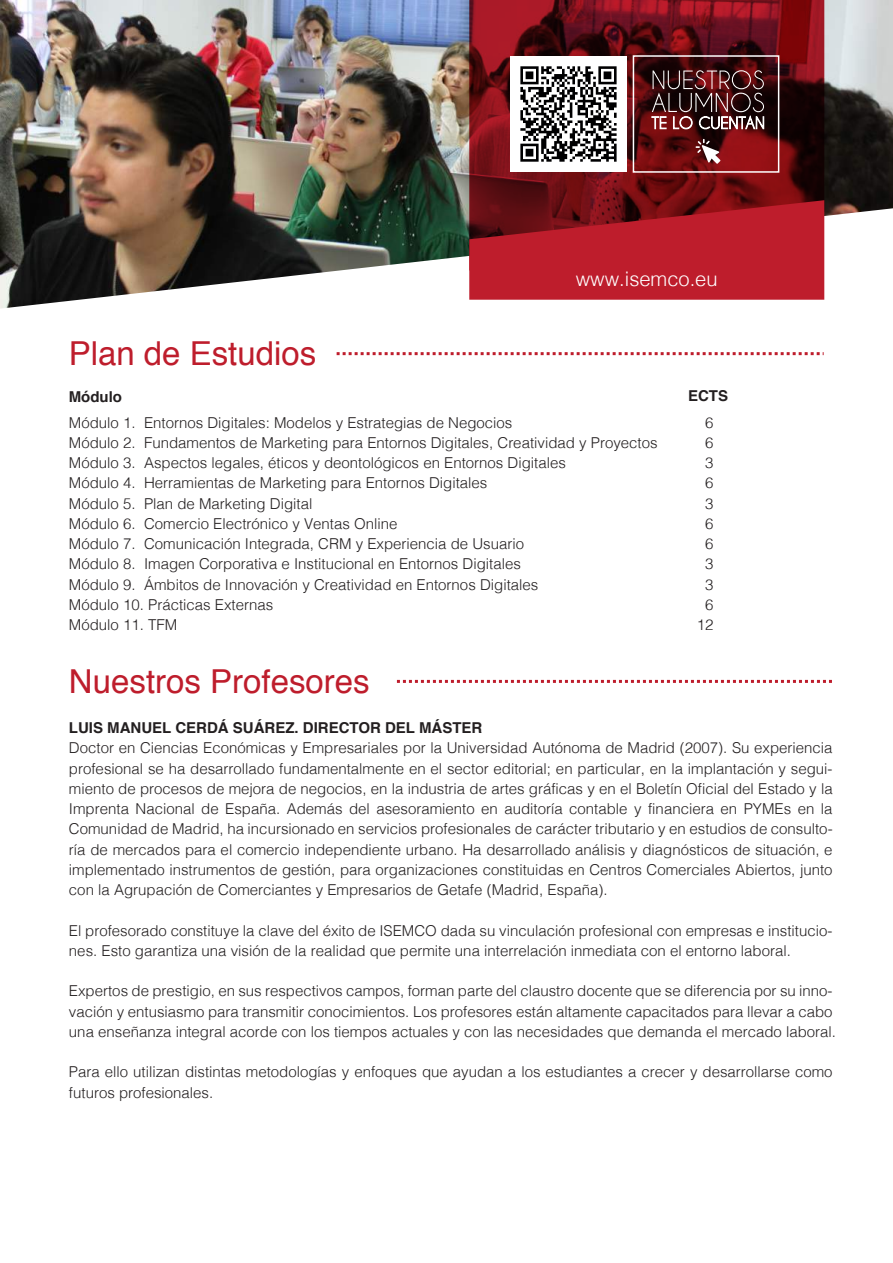
<style>
.page{position:relative;width:893px;height:1263px;background:#fff}
.page>*{position:absolute;margin:0;border:0;box-sizing:border-box;transform-origin:0 0}
.t1{font:33px "Helvetica";color:#be1d2c}
.t2{font:300 20.1px "Helvetica";color:#fff}
.t3{font:300 15px/20.2px "Helvetica";color:#231f20}
.t4{font:700 15px "Helvetica";color:#231f20}
</style>
<div class="page">
<img style="left:0;top:0;width:893px;height:309px">
<svg style="left:469px;top:0;width:355px;height:200px"></svg>
<svg style="left:469px;top:200px;width:355px;height:100px"></svg>
<svg style="left:397px;top:680px;width:435px;height:3px"></svg>
<svg style="left:337px;top:352px;width:487px;height:3px"></svg>
<div style="left:633px;top:55px;width:146px;height:118px;border:2px solid #fff"></div>
<svg style="left:651px;top:70px;width:113px;height:60px"></svg>
<svg style="left:696px;top:139px;width:24px;height:25px"></svg>
<img style="left:511px;top:56px;width:115px;height:116px">
<h2 class="t2" style="left:576px;top:262px;width:143px">www.isemco.eu</h2>
<h1 class="t1" style="left:69px;top:328px;width:249px">Plan de Estudios</h1>
<p class="t4" style="left:69px;top:384px;width:55px">Módulo</p>
<p class="t4" style="left:688px;top:383px;width:42px">ECTS</p>
<p class="t3" style="left:69px;top:411px;width:590px">Módulo 1. Entornos Digitales: Modelos y Estrategias de Negocios<br>Módulo 2. Fundamentos de Marketing para Entornos Digitales, Creatividad y Proyectos Módulo 3. Aspectos legales, éticos y deontológicos en Entornos Digitales<br>Módulo 4. Herramientas de Marketing para Entornos Digitales<br>Módulo 5. Plan de Marketing Digital<br>Módulo 6. Comercio Electrónico y Ventas Online<br>Módulo 7. Comunicación Integrada, CRM y Experiencia de Usuario<br>Módulo 8. Imagen Corporativa e Institucional en Entornos Digitales<br>Módulo 9. Ámbitos de Innovación y Creatividad en Entornos Digitales<br>Módulo 10. Prácticas Externas<br>Módulo 11. TFM</p>
<p class="t3" style="left:697px;top:411px;width:18px;text-align:center">6<br>6<br>3<br>6<br>3<br>6<br>6<br>3<br>3<br>6<br>12</p>
<h1 class="t1" style="left:69px;top:655px;width:302px">Nuestros Profesores</h1>
<p class="t4" style="left:69px;top:716px;width:415px">LUIS MANUEL CERDÁ SUÁREZ. DIRECTOR DEL MÁSTER</p>
<p class="t3" style="left:69px;top:737px;width:765px;text-align:justify">Doctor en Ciencias Económicas y Empresariales por la Universidad Autónoma de Madrid (2007). Su experiencia profesional se ha desarrollado fundamentalmente en el sector editorial; en particular, en la implantación y segui&shy;miento de procesos de mejora de negocios, en la industria de artes gráficas y en el Boletín Oficial del Estado y la Imprenta Nacional de España. Además del asesoramiento en auditoría contable y financiera en PYMEs en la Comunidad de Madrid, ha incursionado en servicios profesionales de carácter tributario y en estudios de consulto&shy;ría de mercados para el comercio independiente urbano. Ha desarrollado análisis y diagnósticos de situación, e implementado instrumentos de gestión, para organizaciones constituidas en Centros Comerciales Abiertos, junto con la Agrupación de Comerciantes y Empresarios de Getafe (Madrid, España).</p>
<p class="t3" style="left:69px;top:919px;width:765px">El profesorado constituye la clave del éxito de ISEMCO dada su vinculación profesional con empresas e institucio&shy;nes. Esto garantiza una visión de la realidad que permite una interrelación inmediata con el entorno laboral.</p>
<p class="t3" style="left:69px;top:980px;width:768px">Expertos de prestigio, en sus respectivos campos, forman parte del claustro docente que se diferencia por su inno&shy;vación y entusiasmo para transmitir conocimientos. Los profesores están altamente capacitados para llevar a cabo una enseñanza integral acorde con los tiempos actuales y con las necesidades que demanda el mercado laboral.</p>
<p class="t3" style="left:69px;top:1061px;width:765px">Para ello utilizan distintas metodologías y enfoques que ayudan a los estudiantes a crecer y desarrollarse como futuros profesionales.</p>
</div>
